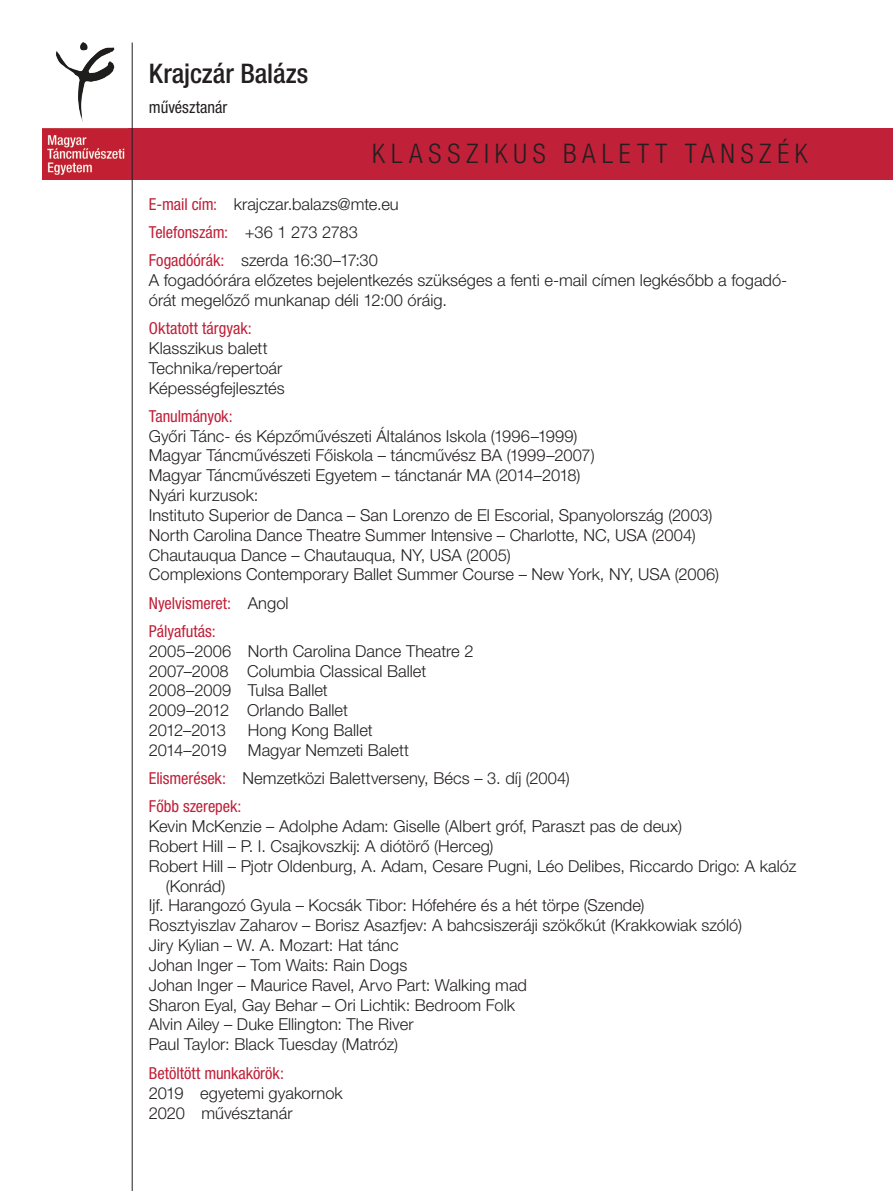
<style>
.page{position:relative;width:893px;height:1191px;background:#fff}
.page>*{position:absolute;margin:0;border:0;box-sizing:border-box;transform-origin:0 0}
.t1{font:300 condensed 27px "Helvetica Neue LT Pro";letter-spacing:.215em;color:#231f20}
.t2{font:500 condensed 27px "Helvetica Neue LT Pro";color:#231f20}
.t3{font:300 16.5px/19.8px "Helvetica Neue LT Pro";color:#231f20}
.t4{font:condensed 16.5px "Helvetica Neue LT Pro";color:#c02038}
.t5{font:300 16.5px "Helvetica Neue LT Pro";letter-spacing:-.035em;color:#231f20}
.t6{font:condensed 16.5px "Helvetica Neue LT Pro";color:#231f20}
.s1{font-weight:400;font-stretch:condensed;color:#c02038}
.s2{font-weight:300;font-stretch:normal;color:#231f20}
</style>
<div class="page">
<div style="left:43px;top:128px;width:850px;height:51px;background:#c02038"></div>
<img style="left:43px;top:43px;width:85px;height:132px">
<hr style="left:132px;top:43px;width:1px;height:1148px;background:#231f20">
<p class="t2" style="left:149px;top:57px;width:161px">Krajczár Balázs</p>
<p class="t6" style="left:149px;top:97px;width:80px">művésztanár</p>
<p class="t1" style="left:372px;top:138px;width:437px">KLASSZIKUS BALETT TANSZÉK</p>
<p class="t3" style="left:149px;top:193px;width:251px"><span class="s1">E-mail cím:</span> krajczar.balazs@mte.eu</p>
<p class="t4" style="left:149px;top:222px;width:211px">Telefonszám: <span class="s2">+36 1 273 2783</span></p>
<p class="t3" style="left:149px;top:250px;width:231px"><span class="s1">Fogadóórák:</span> szerda 16:30–17:30</p>
<p class="t3" style="left:149px;top:270px;width:638px">A fogadóórára előzetes bejelentkezés szükséges a fenti e-mail címen legkésőbb a fogadó&shy;órát megelőző munkanap déli 12:00 óráig.</p>
<p class="t4" style="left:149px;top:319px;width:104px">Oktatott tárgyak:</p>
<p class="t3" style="left:149px;top:338px;width:120px">Klasszikus balett</p>
<p class="t3" style="left:149px;top:357px;width:135px">Technika/repertoár</p>
<p class="t3" style="left:149px;top:377px;width:138px">Képességfejlesztés</p>
<p class="t4" style="left:149px;top:406px;width:85px">Tanulmányok:</p>
<p class="t3" style="left:149px;top:425px;width:430px">Győri Tánc- és Képzőművészeti Általános Iskola (1996–1999)</p>
<p class="t3" style="left:149px;top:445px;width:447px">Magyar Táncművészeti Főiskola – táncművész BA (1999–2007)</p>
<p class="t3" style="left:149px;top:465px;width:433px">Magyar Táncművészeti Egyetem – tánctanár MA (2014–2018)</p>
<p class="t3" style="left:149px;top:485px;width:111px">Nyári kurzusok:</p>
<p class="t3" style="left:149px;top:505px;width:565px">Instituto Superior de Danca – San Lorenzo de El Escorial, Spanyolország (2003)</p>
<p class="t3" style="left:149px;top:524px;width:548px">North Carolina Dance Theatre Summer Intensive – Charlotte, NC, USA (2004)</p>
<p class="t3" style="left:149px;top:544px;width:363px">Chautauqua Dance – Chautauqua, NY, USA (2005)</p>
<p class="t3" style="left:149px;top:564px;width:572px">Complexions Contemporary Ballet Summer Course – New York, NY, USA (2006)</p>
<p class="t4" style="left:149px;top:593px;width:141px">Nyelvismeret: <span class="s2">Angol</span></p>
<p class="t4" style="left:149px;top:621px;width:68px">Pályafutás:</p>
<p class="t3" style="left:149px;top:640px;width:326px">2005–2006 North Carolina Dance Theatre 2</p>
<p class="t3" style="left:149px;top:660px;width:279px">2007–2008 Columbia Classical Ballet</p>
<p class="t3" style="left:149px;top:680px;width:180px">2008–2009 Tulsa Ballet</p>
<p class="t3" style="left:149px;top:700px;width:201px">2009–2012 Orlando Ballet</p>
<p class="t5" style="left:149px;top:720px;width:79px">2012–2013</p>
<p class="t3" style="left:248px;top:720px;width:126px">Hong Kong Ballet</p>
<p class="t5" style="left:149px;top:740px;width:79px">2014–2019</p>
<p class="t3" style="left:248px;top:739px;width:163px">Magyar Nemzeti Balett</p>
<p class="t3" style="left:149px;top:768px;width:422px"><span class="s1">Elismerések:</span> Nemzetközi Balettverseny, Bécs – 3. díj (2004)</p>
<p class="t4" style="left:149px;top:797px;width:94px">Főbb szerepek:</p>
<p class="t3" style="left:149px;top:816px;width:535px">Kevin McKenzie – Adolphe Adam: Giselle (Albert gróf, Paraszt pas de deux)</p>
<p class="t3" style="left:149px;top:836px;width:346px">Robert Hill – P. I. Csajkovszkij: A diótörő (Herceg)</p>
<p class="t3" style="left:149px;top:855px;width:649px">Robert Hill – Pjotr Oldenburg, A. Adam, Cesare Pugni, Léo Delibes, Riccardo Drigo: A kalóz</p>
<p class="t3" style="left:166px;top:875px;width:61px">(Konrád)</p>
<p class="t3" style="left:149px;top:895px;width:497px">Ijf. Harangozó Gyula – Kocsák Tibor: Hófehére és a hét törpe (Szende)</p>
<p class="t3" style="left:149px;top:915px;width:595px">Rosztyiszlav Zaharov – Borisz Asazfjev: A bahcsiszeráji szökőkút (Krakkowiak szóló)</p>
<p class="t3" style="left:149px;top:935px;width:251px">Jiry Kylian – W. A. Mozart: Hat tánc</p>
<p class="t3" style="left:149px;top:954px;width:260px">Johan Inger – Tom Waits: Rain Dogs</p>
<p class="t3" style="left:149px;top:974px;width:380px">Johan Inger – Maurice Ravel, Arvo Part: Walking mad</p>
<p class="t3" style="left:149px;top:994px;width:368px">Sharon Eyal, Gay Behar – Ori Lichtik: Bedroom Folk</p>
<p class="t3" style="left:149px;top:1014px;width:266px">Alvin Ailey – Duke Ellington: The River</p>
<p class="t3" style="left:149px;top:1034px;width:251px">Paul Taylor: Black Tuesday (Matróz)</p>
<p class="t4" style="left:149px;top:1063px;width:137px">Betöltött munkakörök:</p>
<p class="t3" style="left:149px;top:1082px;width:195px">2019 egyetemi gyakornok</p>
<p class="t3" style="left:149px;top:1102px;width:145px">2020 művésztanár</p>
</div>
